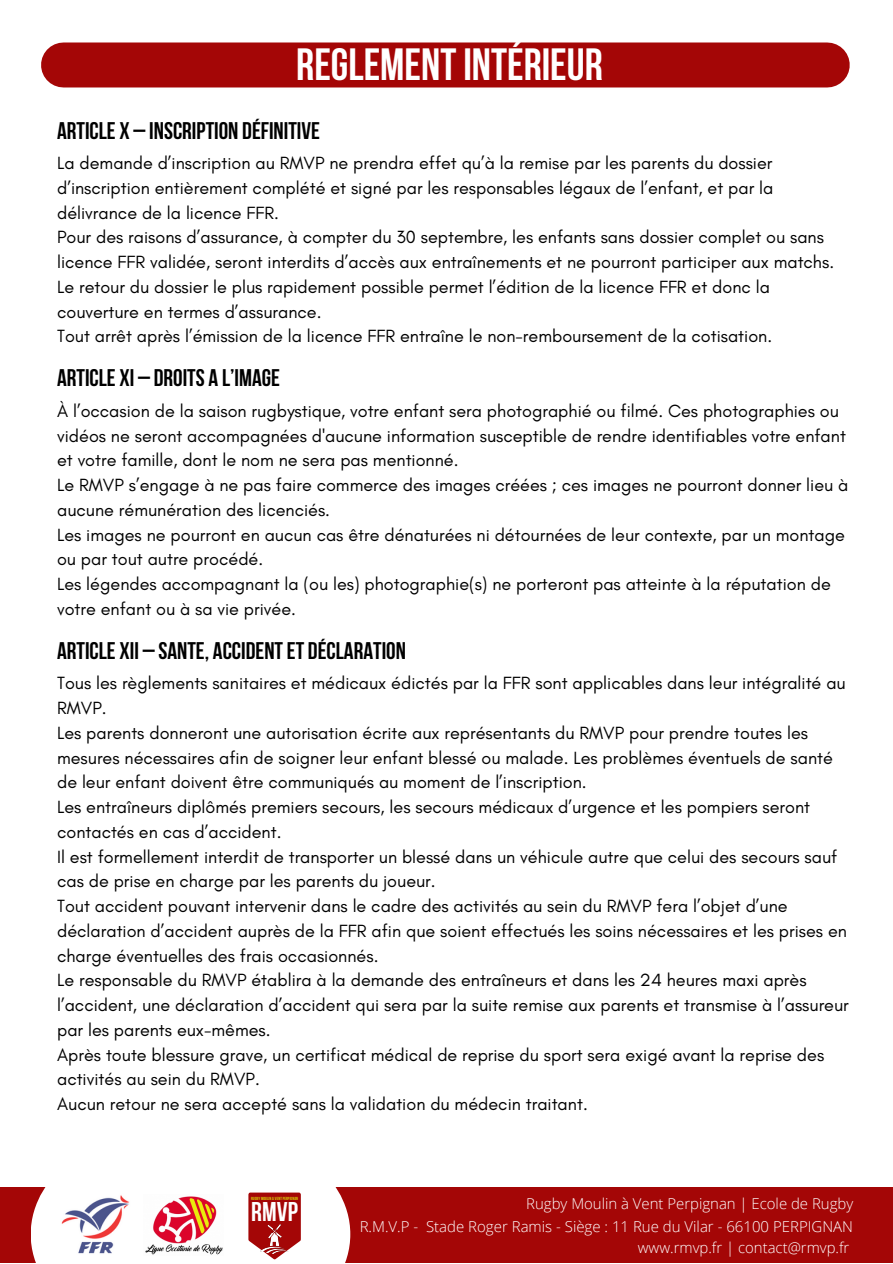
<style>
.page{position:relative;width:893px;height:1264px;background:#fff}
.page>*{position:absolute;margin:0;border:0;box-sizing:border-box;transform-origin:0 0}
.t1{font:700 45px "Bebas Neue";color:#fff}
.t2{font:700 27px "Bebas Neue";color:#fff}
.t3{font:700 24px "Bebas Neue";color:#000}
.t4{font:18px/24.8px "Glacial Indifference";color:#000}
.t5{font:300 15px "Open Sans";color:#fff}
.t6{font:700 4.35px "Bebas Neue";letter-spacing:.015em;color:#d7cf07}
</style>
<div class="page">
<div style="left:64px;top:42px;width:763px;height:45px;background:#a40606"></div>
<div style="left:0;top:1187px;width:892px;height:75px;background:#a40606"></div>
<div style="left:31px;top:1121px;width:319px;height:141px;background:#fff"></div>
<svg style="left:248px;top:1192px;width:53px;height:67px"></svg>
<img style="left:261px;top:1224px;width:27px;height:28px">
<img style="left:61px;top:1195px;width:69px;height:59px">
<img style="left:145px;top:1196px;width:78px;height:59px">
<p class="t1" style="left:296px;top:46px;width:308px">REGLEMENTINTÉRIEUR</p>
<p class="t3" style="left:57px;top:121px;width:264px">ARTICLE X – INSCRIPTION DÉFINITIVE</p>
<p class="t4" style="left:57px;top:150px;width:717px;text-align:justify">La demande d’inscription au RMVP ne prendra effet qu’à la remise par les parents du dossier d’inscription entièrement complété et signé par les responsables légaux de l’enfant, et par la délivrance de la licence FFR.</p>
<p class="t4" style="left:57px;top:225px;width:778px">Pour des raisons d’assurance, à compter du 30 septembre, les enfants sans dossier complet ou sans licence FFR validée, seront interdits d’accès aux entraînements et ne pourront participer aux matchs.</p>
<p class="t4" style="left:57px;top:274px;width:714px">Le retour du dossier le plus rapidement possible permet l’édition de la licence FFR et donc la couverture en termes d’assurance.</p>
<p class="t4" style="left:57px;top:324px;width:716px">Tout arrêt après l’émission de la licence FFR entraîne le non-remboursement de la cotisation.</p>
<p class="t3" style="left:57px;top:368px;width:224px">ARTICLE XI – DROITS A L’IMAGE</p>
<p class="t4" style="left:57px;top:398px;width:790px">À l’occasion de la saison rugbystique, votre enfant sera photographié ou filmé. Ces photographies ou vidéos ne seront accompagnées d'aucune information susceptible de rendre identifiables votre enfant et votre famille, dont le nom ne sera pas mentionné.</p>
<p class="t4" style="left:57px;top:472px;width:792px">Le RMVP s’engage à ne pas faire commerce des images créées ; ces images ne pourront donner lieu à aucune rémunération des licenciés.</p>
<p class="t4" style="left:57px;top:522px;width:789px">Les images ne pourront en aucun cas être dénaturées ni détournées de leur contexte, par un montage ou par tout autre procédé.</p>
<p class="t4" style="left:57px;top:571px;width:775px">Les légendes accompagnant la (ou les) photographie(s) ne porteront pas atteinte à la réputation de votre enfant ou à sa vie privée.</p>
<p class="t3" style="left:57px;top:641px;width:350px">ARTICLE XII – SANTE, ACCIDENTET DÉCLARATION</p>
<p class="t4" style="left:57px;top:670px;width:790px">Tous les règlements sanitaires et médicaux édictés par la FFR sont applicables dans leur intégralité au<br>RMVP.</p>
<p class="t4" style="left:57px;top:720px;width:777px">Les parents donneront une autorisation écrite aux représentants du RMVP pour prendre toutes les mesures nécessaires afin de soigner leur enfant blessé ou malade. Les problèmes éventuels de santé de leur enfant doivent être communiqués au moment de l’inscription.</p>
<p class="t4" style="left:57px;top:794px;width:754px">Les entraîneurs diplômés premiers secours, les secours médicaux d’urgence et les pompiers seront contactés en cas d’accident.</p>
<p class="t4" style="left:57px;top:843px;width:781px">Il est formellement interdit de transporter un blessé dans un véhicule autre que celui des secours sauf cas de prise en charge par les parents du joueur.</p>
<p class="t4" style="left:57px;top:893px;width:791px">Tout accident pouvant intervenir dans le cadre des activités au sein du RMVP fera l’objet d’une déclaration d’accident auprès de la FFR afin que soient effectués les soins nécessaires et les prises en charge éventuelles des frais occasionnés.</p>
<p class="t4" style="left:57px;top:967px;width:793px">Le responsable du RMVP établira à la demande des entraîneurs et dans les 24 heures maxi après l’accident, une déclaration d’accident qui sera par la suite remise aux parents et transmise à l’assureur par les parents eux-mêmes.</p>
<p class="t4" style="left:57px;top:1041px;width:768px">Après toute blessure grave, un certificat médical de reprise du sport sera exigé avant la reprise des activités au sein du RMVP.</p>
<p class="t4" style="left:57px;top:1091px;width:532px">Aucun retour ne sera accepté sans la validation du médecin traitant.</p>
<p class="t6" style="left:251px;top:1196px;width:48px">RUGBY MOULIN A VENT PERPIGNAN</p>
<p class="t5" style="left:526px;top:1192px;width:328px">Rugby Moulin à Vent Perpignan | Ecole de Rugby</p>
<p class="t5" style="left:637px;top:1236px;width:213px">www.rmvp.fr | contact@rmvp.fr</p>
<p class="t2" style="left:251px;top:1201px;width:49px">RMVP</p>
<p class="t5" style="left:359px;top:1215px;width:495px">R.M.V.P - Stade Roger Ramis - Siège : 11 Rue du Vilar - 66100 PERPIGNAN</p>
</div>
